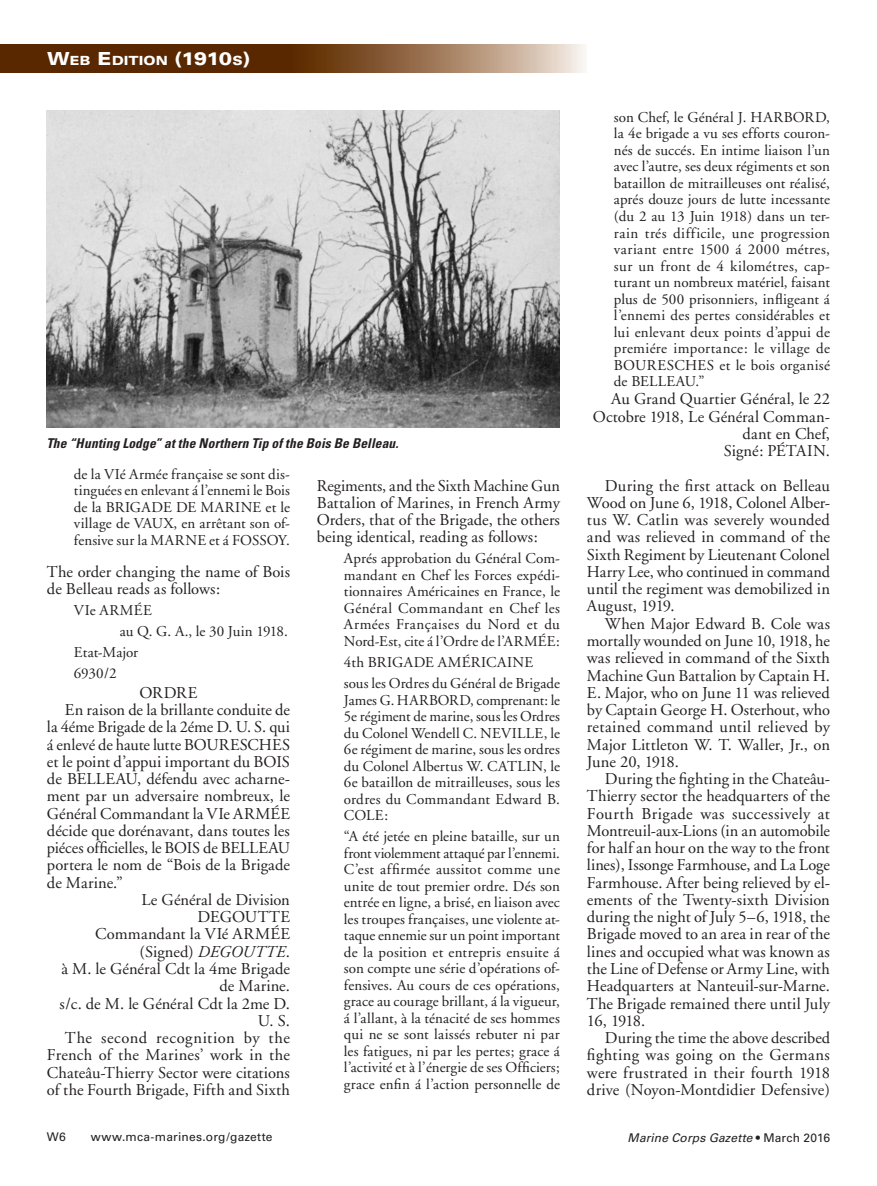
<style>
.page{position:relative;width:877px;height:1186px;background:#fff}
.page>*{position:absolute;margin:0;border:0;box-sizing:border-box;transform-origin:0 0}
.Body_Text{font:16.5px/17.2px "Adobe Garamond";letter-spacing:.005em;color:#231f20;text-align:justify}
.Quote_Indent{font:15px/16.5px "Adobe Garamond";letter-spacing:.015em;color:#231f20;text-align:justify}
.Quote_Indent-2{font:15px "Adobe Garamond";letter-spacing:-.005em;color:#231f20}
.Quote_Indent-3{font:15px "Adobe Garamond";letter-spacing:.035em;color:#231f20}
.t1{font:italic 700 condensed 13.5px "Univers";letter-spacing:.01em;color:#231f20}
.t2{font:900 expanded 12.6px "Univers";color:#fff}
.t3{font:12px "Univers";letter-spacing:.02em;color:#231f20}
.t4{font:italic 12px "Univers";letter-spacing:.015em;color:#231f20}
.s1{font-size:18px}
.s2{font-style:italic}
.s3{font-style:normal}
</style>
<div class="page">
<svg style="left:0;top:45px;width:585px;height:28px;background:#7e5532"></svg>
<img style="left:47px;top:111px;width:513px;height:316px">
<p class="t2" style="left:47px;top:53px;width:205px"><span class="s1">W</span>EB <span class="s1">E</span> DITION <span class="s1">(1910</span>S<span class="s1">)</span></p>
<p class="t1" style="left:46px;top:435px;width:353px">The “Hunting Lodge” at the Northern Tip of the Bois Be Belleau.</p>
<p class="Quote_Indent" style="left:74px;top:466px;width:218px">de la VIé Armée française se sont dis&shy;tinguées en enlevant á l’ennemi le Bois de la BRIGADE DE MARINE et le village de VAUX, en arrêtant son of&shy;fensive sur la MARNE et á FOSSOY.</p>
<p class="Body_Text" style="left:47px;top:563px;width:245px">The order changing the name of Bois de Belleau reads as follows:</p>
<p class="Quote_Indent-3" style="left:74px;top:602px;width:79px">VIe ARMÉE</p>
<p class="Quote_Indent-2" style="left:120px;top:623px;width:170px">au Q. G. A., le 30 Juin 1918.</p>
<p class="Quote_Indent" style="left:74px;top:644px;width:66px">Etat-Major</p>
<p class="Quote_Indent" style="left:74px;top:665px;width:44px">6930/2</p>
<p class="Body_Text" style="left:139px;top:684px;width:59px">ORDRE</p>
<p class="Body_Text" style="left:47px;top:701px;width:245px;text-indent:18px">En raison de la brillante conduite de la 4éme Brigade de la 2éme D. U. S. qui á enlevé de haute lutte BOURESCHES et le point d’appui important du BOIS de BELLEAU, défendu avec acharne&shy;ment par un adversaire nombreux, le Général Commandant la VIe ARMÉE décide que dorénavant, dans toutes les piéces officielles, le BOIS de BELLEAU portera le nom de “Bois de la Brigade de Marine.”</p>
<p class="Body_Text" style="left:141px;top:891px;width:150px;text-align:right">Le Général de Division<br>DEGOUTTE</p>
<p class="Body_Text" style="left:95px;top:925px;width:196px">Commandant la VIé ARMÉE</p>
<p class="Body_Text" style="left:140px;top:943px;width:152px">(Signed) <span class="s2">DEGOUTTE</span>.</p>
<p class="Body_Text" style="left:61px;top:960px;width:230px;text-align:right">à M. le Général Cdt la 4me Brigade de Marine.</p>
<p class="Body_Text" style="left:59px;top:994px;width:232px;text-align:right">s/c. de M. le Général Cdt la 2me D.<br>U. S.</p>
<p class="Body_Text" style="left:47px;top:1029px;width:245px;text-indent:18px">The second recognition by the French of the Marines’ work in the Chateâu-Thierry Sector were citations of the Fourth Brigade, Fifth and Sixth</p>
<p class="Body_Text" style="left:317px;top:477px;width:244px">Regiments, and the Sixth Machine Gun Battalion of Marines, in French Army Orders, that of the Brigade, the others being identical, reading as follows:</p>
<p class="Quote_Indent" style="left:344px;top:550px;width:218px">Aprés approbation du Général Com&shy;mandant en Chef les Forces expédi&shy;tionnaires Américaines en France, le Général Commandant en Chef les Armées Françaises du Nord et du Nord-Est, cite á l’Ordre de l’ARMÉE:</p>
<p class="Quote_Indent" style="left:344px;top:654px;width:191px">4th BRIGADE AMÉRICAINE</p>
<p class="Quote_Indent" style="left:344px;top:675px;width:218px">sous les Ordres du Général de Brigade James G. HARBORD, comprenant: le 5e régiment de marine, sous les Ordres du Colonel Wendell C. NEVILLE, le 6e régiment de marine, sous les ordres du Colonel Albertus W. CATLIN, le 6e bataillon de mitrailleuses, sous les ordres du Commandant Edward B.<br>COLE:</p>
<p class="Quote_Indent" style="left:344px;top:828px;width:218px">“A été jetée en pleine bataille, sur un front violemment attaqué par l’ennemi.<br>C’est affirmée aussitot comme une unite de tout premier ordre. Dés son entrée en ligne, a brisé, en liaison avec les troupes françaises, une violente at&shy;taque ennemie sur un point important de la position et entrepris ensuite á son compte une série d’opérations of&shy;fensives. Au cours de ces opérations, grace au courage brillant, á la vigueur, á l’allant, à la ténacité de ses hommes qui ne se sont laissés rebuter ni par les fatigues, ni par les pertes; grace á l’activité et à l’énergie de ses Officiers; grace enfin á l’action personnelle de</p>
<p class="Quote_Indent" style="left:614px;top:109px;width:218px">son Chef, le Général J. HARBORD, la 4e brigade a vu ses efforts couron&shy;nés de succés. En intime liaison l’un avec l’autre, ses deux régiments et son bataillon de mitrailleuses ont réalisé, aprés douze jours de lutte incessante (du 2 au 13 Juin 1918) dans un ter&shy;rain trés difficile, une progression variant entre 1500 á 2000 métres, sur un front de 4 kilométres, cap&shy;turant un nombreux matériel, faisant plus de 500 prisonniers, infligeant á l’ennemi des pertes considérables et lui enlevant deux points d’appui de premiére importance: le village de BOURESCHES et le bois organisé de BELLEAU.”</p>
<p class="Body_Text" style="left:593px;top:391px;width:239px;text-align:right">Au Grand Quartier Général, le 22<br>Octobre 1918, Le Général Comman&shy;dant en Chef,</p>
<p class="Body_Text" style="left:724px;top:442px;width:108px">Signé: PÉTAIN.</p>
<p class="Body_Text" style="left:587px;top:477px;width:245px;text-indent:18px">During the first attack on Belleau Wood on June 6, 1918, Colonel Alber&shy;tus W. Catlin was severely wounded and was relieved in command of the Sixth Regiment by Lieutenant Colonel Harry Lee, who continued in command until the regiment was demobilized in August, 1919.</p>
<p class="Body_Text" style="left:587px;top:615px;width:245px;text-indent:18px">When Major Edward B. Cole was mortally wounded on June 10, 1918, he was relieved in command of the Sixth Machine Gun Battalion by Captain H.<br>E. Major, who on June 11 was relieved by Captain George H. Osterhout, who retained command until relieved by Major Littleton W. T. Waller, Jr., on June 20, 1918.</p>
<p class="Body_Text" style="left:587px;top:770px;width:245px;text-indent:18px">During the fighting in the Chateâu-Thierry sector the headquarters of the Fourth Brigade was successively at Montreuil-aux-Lions (in an automobile for half an hour on the way to the front lines), Issonge Farmhouse, and La Loge Farmhouse. After being relieved by el&shy;ements of the Twenty-sixth Division during the night of July 5–6, 1918, the Brigade moved to an area in rear of the lines and occupied what was known as the Line of Defense or Army Line, with Headquarters at Nanteuil-sur-Marne.<br>The Brigade remained there until July 16, 1918.</p>
<p class="Body_Text" style="left:587px;top:1029px;width:245px;text-indent:18px">During the time the above described fighting was going on the Germans were frustrated in their fourth 1918 drive (Noyon-Montdidier Defensive)</p>
<p class="t3" style="left:47px;top:1129px;width:20px">W6</p>
<p class="t3" style="left:91px;top:1129px;width:183px">www.mca-marines.org/gazette</p>
<p class="t4" style="left:628px;top:1129px;width:204px">Marine Corps Gazette <span class="s3">• March 2016</span></p>
</div>
